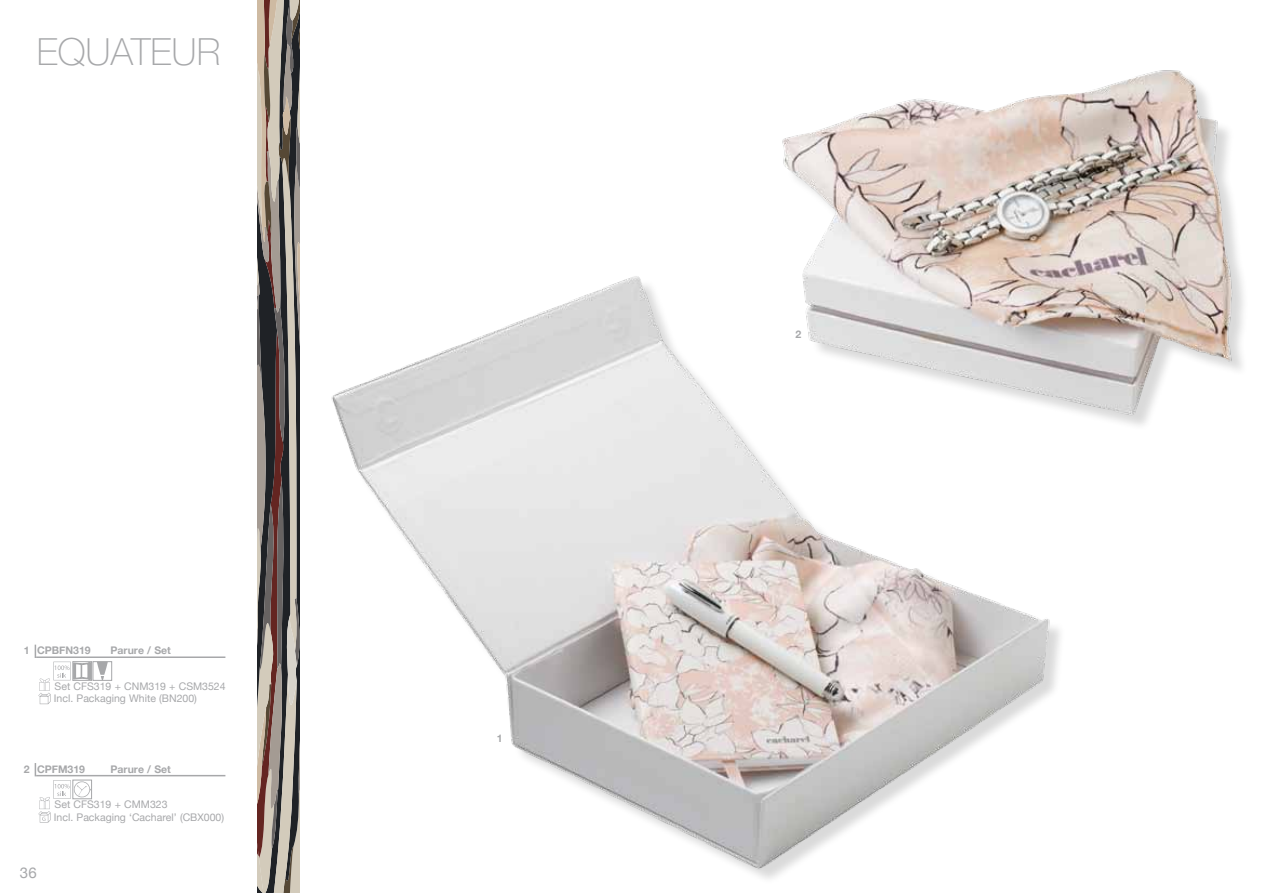
<style>
.page{position:relative;width:1263px;height:893px;background:#fff}
.page>*{position:absolute;margin:0;border:0;box-sizing:border-box;transform-origin:0 0}
.t1{font:100 37.5px "Helvetica Neue LT Pro";color:#a7a8aa}
.t2{font:15px "Helvetica Neue";color:#a7a8aa}
.t3{font:10.5px/12.9px "Helvetica Neue";color:#a7a8aa}
.t4{font:700 10.5px "Helvetica Neue";color:#a7a8aa}
</style>
<div class="page">
<img style="left:331px;top:276px;width:729px;height:603px">
<img style="left:747px;top:70px;width:497px;height:421px">
<svg style="left:257px;top:0;width:43px;height:893px;background:#7f756f"></svg>
<hr style="left:36px;top:775px;width:189px;height:1px;background:#a7a8aa">
<div style="left:73px;top:780px;width:19px;height:19px;border:1px solid #a7a8aa"></div>
<svg style="left:35px;top:763px;width:56px;height:60px"></svg>
<hr style="left:36px;top:656px;width:189px;height:2px;background:#a7a8aa">
<div style="left:73px;top:661px;width:19px;height:20px;border:1px solid #a7a8aa"></div>
<svg style="left:35px;top:645px;width:56px;height:59px"></svg>
<svg style="left:97px;top:663px;width:11px;height:16px"></svg>
<div style="left:93px;top:661px;width:19px;height:20px;border:1px solid #a7a8aa"></div>
<h1 class="t1" style="left:37px;top:30px;width:185px">EQUATEUR</h1>
<p class="t4" style="left:24px;top:642px;width:7px">1</p>
<p class="t4" style="left:37px;top:642px;width:55px">CPBFN319</p>
<p class="t4" style="left:111px;top:642px;width:62px">Parure / Set</p>
<p class="t3" style="left:54px;top:680px;width:173px">Set CFS319 + CNM319 + CSM3524<br>Incl. Packaging White (BN200)</p>
<p class="t4" style="left:37px;top:761px;width:50px">CPFM319</p>
<p class="t4" style="left:111px;top:761px;width:62px">Parure / Set</p>
<p class="t3" style="left:54px;top:798px;width:172px">Set CFS319 + CMM323<br>Incl. Packaging ‘Cacharel’ (CBX000)</p>
<p class="t4" style="left:24px;top:761px;width:7px">2</p>
<h2 class="t2" style="left:20px;top:862px;width:18px">36</h2>
<p class="t4" style="left:497px;top:730px;width:7px">1</p>
<p class="t4" style="left:796px;top:326px;width:7px">2</p>
</div>
